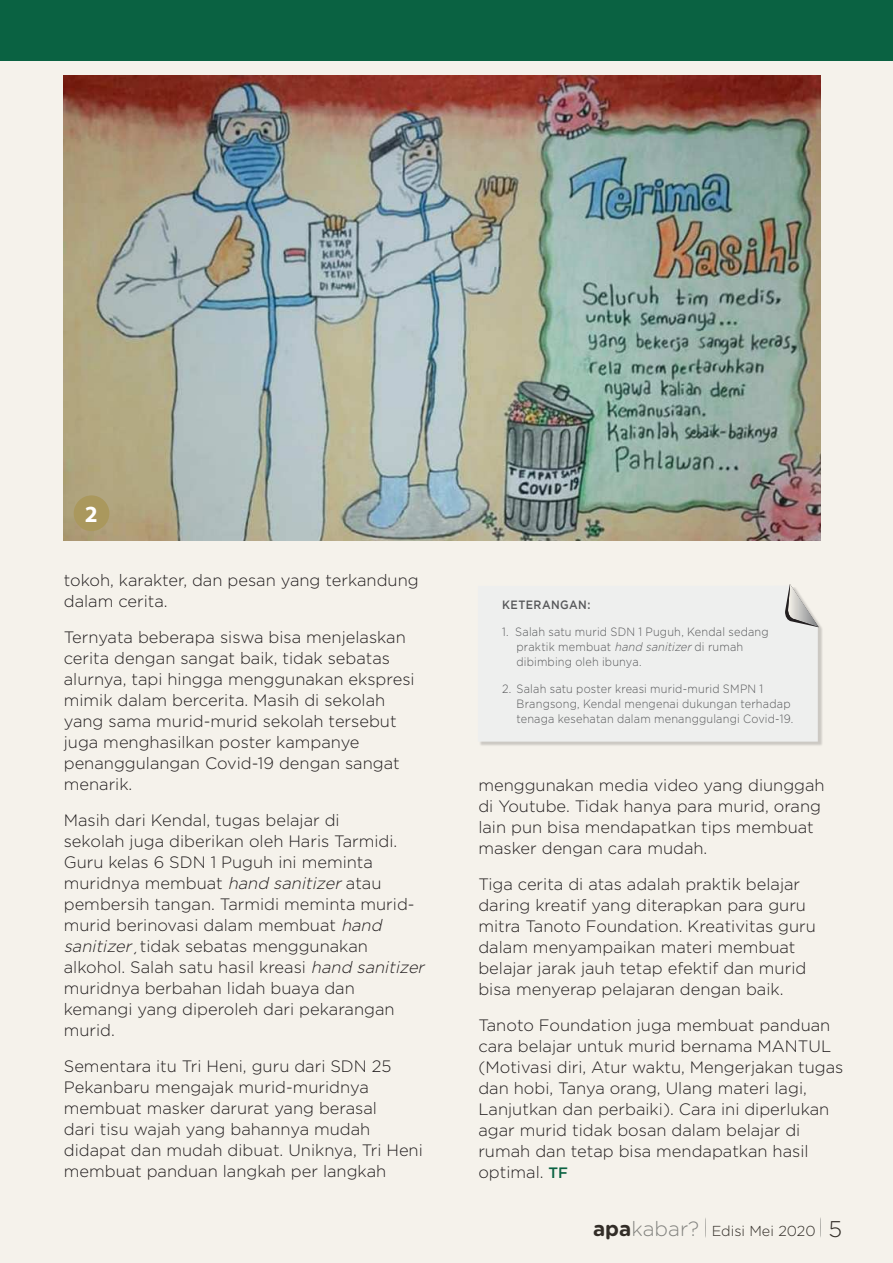
<style>
.page{position:relative;width:893px;height:1263px;background:#fff}
.page>*{position:absolute;margin:0;border:0;box-sizing:border-box;transform-origin:0 0}
.t1{font:700 23.25px "Myriad Pro";color:#fff}
.t2{font:300 16.5px/21px "Gotham";color:#231f20}
.t3{font:300 14.4px "Gotham";color:#231f20}
.t4{font:300 12px/15px "Gotham";letter-spacing:.015em;color:#57585a;scale:.91 1}
.t5{font:500 12px "Gotham";letter-spacing:.04em;color:#57585a;scale:.91 1}
.s1{font-style:italic}
.s2{font-weight:500;font-size:15px;color:#0a6242}
.s3{font-family:"Gotham Rounded";font-weight:700;font-size:20.7px}
.s4{font-family:"Gotham Rounded";font-size:20.7px;color:#808285}
.s5{font-size:22.65px}
</style>
<div class="page">
<div style="left:0;top:57px;width:893px;height:1206px;background:#f5f2eb"></div>
<div style="left:0;top:0;width:893px;height:61px;background:#0a6242"></div>
<img style="left:64px;top:76px;width:757px;height:464px">
<div style="left:479px;top:587px;width:344px;height:159px;background:#231f20;opacity:.2"></div>
<svg style="left:479px;top:587px;width:339px;height:155px"></svg>
<svg style="left:785px;top:584px;width:34px;height:43px"></svg>
<div style="left:74px;top:495px;width:35px;height:36px;background:#aa985d;border-radius:50%"></div>
<h1 class="t1" style="left:85px;top:500px;width:14px">2</h1>
<p class="t2" style="left:64px;top:570px;width:356px">tokoh, karakter, dan pesan yang terkandung dalam cerita.</p>
<p class="t2" style="left:64px;top:627px;width:352px">Ternyata beberapa siswa bisa menjelaskan cerita dengan sangat baik, tidak sebatas alurnya, tapi hingga menggunakan ekspresi mimik dalam bercerita. Masih di sekolah yang sama murid-murid sekolah tersebut juga menghasilkan poster kampanye penanggulangan Covid-19 dengan sangat menarik.</p>
<p class="t2" style="left:64px;top:810px;width:365px">Masih dari Kendal, tugas belajar di<br>sekolah juga diberikan oleh Haris Tarmidi.<br>Guru kelas 6 SDN 1 Puguh ini meminta muridnya membuat <span class="s1">hand sanitizer</span> atau pembersih tangan. Tarmidi meminta murid&shy;murid berinovasi dalam membuat <span class="s1">hand sanitizer</span>¸tidak sebatas menggunakan alkohol. Salah satu hasil kreasi <span class="s1">hand sanitizer </span>muridnya berbahan lidah buaya dan kemangi yang diperoleh dari pekarangan murid.</p>
<p class="t2" style="left:64px;top:1056px;width:361px">Sementara itu Tri Heni, guru dari SDN 25<br>Pekanbaru mengajak murid-muridnya membuat masker darurat yang berasal<br>dari tisu wajah yang bahannya mudah didapat dan mudah dibuat. Uniknya, Tri Heni membuat panduan langkah per langkah</p>
<p class="t5" style="left:502px;top:600px;width:98px">KETERANGAN:</p>
<p class="t4" style="left:516px;top:625px;width:279px;text-indent:-14px">1. Salah satu murid SDN 1 Puguh, Kendal sedang praktik membuat <span class="s1">hand sanitizer</span> di rumah dibimbing oleh ibunya.</p>
<p class="t4" style="left:516px;top:681px;width:306px;text-indent:-14px">2. Salah satu poster kreasi murid-murid SMPN 1<br>Brangsong, Kendal mengenai dukungan terhadap tenaga kesehatan dalam menanggulangi Covid-19.</p>
<p class="t2" style="left:478px;top:775px;width:348px">menggunakan media video yang diunggah di Youtube. Tidak hanya para murid, orang lain pun bisa mendapatkan tips membuat masker dengan cara mudah.</p>
<p class="t2" style="left:478px;top:874px;width:339px">Tiga cerita di atas adalah praktik belajar daring kreatif yang diterapkan para guru mitra Tanoto Foundation. Kreativitas guru dalam menyampaikan materi membuat belajar jarak jauh tetap efektif dan murid bisa menyerap pelajaran dengan baik.</p>
<p class="t2" style="left:478px;top:1015px;width:366px">Tanoto Foundation juga membuat panduan cara belajar untuk murid bernama MANTUL (Motivasi diri, Atur waktu, Mengerjakan tugas dan hobi, Tanya orang, Ulang materi lagi, Lanjutkan dan perbaiki). Cara ini diperlukan agar murid tidak bosan dalam belajar di rumah dan tetap bisa mendapatkan hasil optimal. <span class="s2">TF</span></p>
<p class="t3" style="left:593px;top:1224px;width:251px"><span class="s3">apa</span><span class="s4">kabar?</span> Edisi Mei 2020 <span class="s5">5</span></p>
</div>
